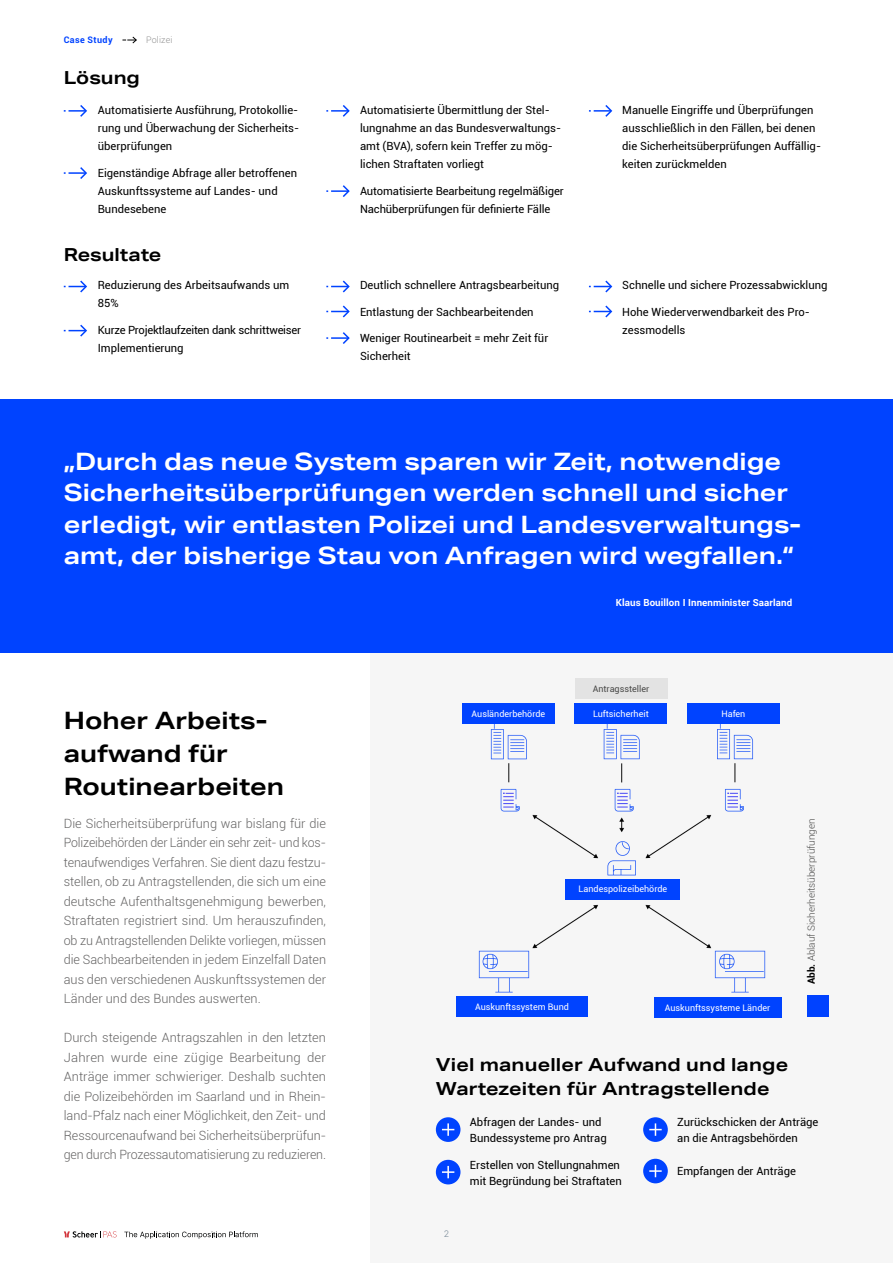
<style>
.page{position:relative;width:893px;height:1263px;background:#fff}
.page>*{position:absolute;margin:0;border:0;box-sizing:border-box;transform-origin:0 0}
.t1{font:700 24px/31.5px "Aktiv Grotesk Ex";color:#fff}
.t2{font:700 24px/33px "Aktiv Grotesk Ex";color:#000}
._8_5_13_75__Fließtex{font:700 18px/24px "Aktiv Grotesk Ex";letter-spacing:.01em;color:#000}
._8_5_13_75__Fließtex-2{font:300 12.75px/19.5px "Roboto";letter-spacing:-.005em;color:#646363;text-align:justify}
._8_5_13_75__Fließtex-3{font:11.25px/18px "Roboto";color:#000}
._8_5_13_75__Fließtex-4{font:11.25px/18px "Roboto";letter-spacing:-.02em;color:#000}
._8_5_13_75__Fließtex-5{font:300 9.9px "Roboto";color:#4a4a49}
.t3{font:700 9.75px "Roboto";letter-spacing:.01em;color:#fff}
.t4{font:9px "Roboto";color:#fff}
.t5{font:9px "Roboto";color:#4a4a49}
.t6{font:700 9px "Roboto";letter-spacing:.05em;color:#0043ff}
.t7{font:300 9px "Roboto";letter-spacing:.01em;color:#929292}
.t8{font:9px "Inter";color:#7d8d9a}
.s1{font-weight:700;color:#000}
</style>
<div class="page">
<div style="left:370px;top:578px;width:523px;height:685px;background:#f6f6f6"></div>
<div style="left:0;top:399px;width:893px;height:253px;background:#0043ff"></div>
<svg style="left:64px;top:280px;width:23px;height:13px"></svg>
<svg style="left:64px;top:324px;width:23px;height:13px"></svg>
<svg style="left:326px;top:280px;width:24px;height:13px"></svg>
<svg style="left:589px;top:280px;width:24px;height:13px"></svg>
<svg style="left:326px;top:305px;width:24px;height:13px"></svg>
<svg style="left:326px;top:332px;width:24px;height:12px"></svg>
<svg style="left:589px;top:305px;width:24px;height:13px"></svg>
<div style="left:807px;top:996px;width:22px;height:21px;background:#0042ff"></div>
<img style="left:462px;top:678px;width:320px;height:340px">
<div style="left:462px;top:703px;width:93px;height:20px;background:#0043ff"></div>
<div style="left:687px;top:703px;width:93px;height:20px;background:#0043ff"></div>
<div style="left:575px;top:703px;width:92px;height:20px;background:#0043ff"></div>
<div style="left:575px;top:678px;width:92px;height:21px;background:#e3e3e3"></div>
<div style="left:566px;top:878px;width:114px;height:21px;background:#0043ff"></div>
<div style="left:456px;top:996px;width:131px;height:21px;background:#0043ff"></div>
<div style="left:654px;top:997px;width:127px;height:20px;background:#0043ff"></div>
<svg style="left:64px;top:105px;width:23px;height:12px"></svg>
<svg style="left:64px;top:167px;width:23px;height:12px"></svg>
<svg style="left:326px;top:105px;width:24px;height:12px"></svg>
<svg style="left:589px;top:105px;width:24px;height:12px"></svg>
<svg style="left:326px;top:185px;width:24px;height:12px"></svg>
<div style="left:436px;top:1117px;width:24px;height:25px;background:#0043ff;border-radius:50%"></div>
<svg style="left:442px;top:1123px;width:12px;height:13px"></svg>
<div style="left:643px;top:1117px;width:25px;height:25px;background:#0043ff;border-radius:50%"></div>
<svg style="left:649px;top:1123px;width:13px;height:13px"></svg>
<div style="left:436px;top:1160px;width:24px;height:24px;background:#0043ff;border-radius:50%"></div>
<svg style="left:442px;top:1166px;width:12px;height:12px"></svg>
<div style="left:643px;top:1159px;width:25px;height:24px;background:#0043ff;border-radius:50%"></div>
<svg style="left:649px;top:1165px;width:13px;height:12px"></svg>
<svg style="left:122px;top:36px;width:15px;height:8px"></svg>
<svg style="left:124px;top:1231px;width:134px;height:8px"></svg>
<svg style="left:64px;top:1231px;width:53px;height:6px"></svg>
<p class="t6" style="left:64px;top:34px;width:50px">Case Study</p>
<p class="t7" style="left:146px;top:34px;width:28px">Polizei</p>
<p class="_8_5_13_75__Fließtex" style="left:64px;top:65px;width:78px">Lösung</p>
<p class="_8_5_13_75__Fließtex-3" style="left:98px;top:101px;width:203px;text-align:justify">Automatisierte Ausführung, Protokollie&shy;rung und Überwachung der Sicherheits&shy;überprüfungen</p>
<p class="_8_5_13_75__Fließtex-3" style="left:98px;top:163px;width:201px">Eigenständige Abfrage aller betroffenen<br>Auskunftssysteme auf Landes- und<br>Bundesebene</p>
<p class="_8_5_13_75__Fließtex" style="left:64px;top:242px;width:99px">Resultate</p>
<p class="_8_5_13_75__Fließtex-3" style="left:98px;top:276px;width:193px">Reduzierung des Arbeitsaufwands um<br>85%</p>
<p class="_8_5_13_75__Fließtex-4" style="left:98px;top:320px;width:205px">Kurze Projektlaufzeiten dank schrittweiser<br>Implementierung</p>
<p class="_8_5_13_75__Fließtex-3" style="left:360px;top:101px;width:203px">Automatisierte Übermittlung der Stel&shy;lungnahme an das Bundesverwaltungs&shy;amt (BVA), sofern kein Treffer zu mög&shy;lichen Straftaten vorliegt</p>
<p class="_8_5_13_75__Fließtex-3" style="left:360px;top:181px;width:205px">Automatisierte Bearbeitung regelmäßiger<br>Nachüberprüfungen für definierte Fälle</p>
<p class="_8_5_13_75__Fließtex-3" style="left:360px;top:276px;width:201px">Deutlich schnellere Antragsbearbeitung</p>
<p class="_8_5_13_75__Fließtex-3" style="left:360px;top:302px;width:175px">Entlastung der Sachbearbeitenden</p>
<p class="_8_5_13_75__Fließtex-3" style="left:360px;top:329px;width:190px">Weniger Routinearbeit = mehr Zeit für<br>Sicherheit</p>
<p class="_8_5_13_75__Fließtex-3" style="left:622px;top:101px;width:200px">Manuelle Eingriffe und Überprüfungen ausschließlich in den Fällen, bei denen die Sicherheitsüberprüfungen Auffällig&shy;keiten zurückmelden</p>
<p class="_8_5_13_75__Fließtex-3" style="left:622px;top:276px;width:207px">Schnelle und sichere Prozessabwicklung</p>
<p class="_8_5_13_75__Fließtex-3" style="left:622px;top:302px;width:189px">Hohe Wiederverwendbarkeit des Pro&shy;zessmodells</p>
<p class="t1" style="left:64px;top:445px;width:739px">„Durch das neue System sparen wir Zeit, notwendige Sicherheitsüberprüfungen werden schnell und sicher erledigt, wir entlasten Polizei und Landesverwaltungs&shy;amt, der bisherige Stau von Anfragen wird wegfallen.“</p>
<p class="t3" style="left:616px;top:596px;width:178px">Klaus Bouillon I Innenminister Saarland</p>
<p class="t2" style="left:64px;top:704px;width:222px">Hoher Arbeits&shy;aufwand für<br>Routinearbeiten</p>
<p class="_8_5_13_75__Fließtex-2" style="left:64px;top:813px;width:264px">Die Sicherheitsüberprüfung war bislang für die Polizeibehörden der Länder ein sehr zeit- und kos&shy;tenaufwendiges Verfahren. Sie dient dazu festzu&shy;stellen, ob zu Antragstellenden, die sich um eine deutsche Aufenthaltsgenehmigung bewerben, Straftaten registriert sind. Um herauszufinden, ob zu Antragstellenden Delikte vorliegen, müssen die Sachbearbeitenden in jedem Einzelfall Daten aus den verschiedenen Auskunftssystemen der Länder und des Bundes auswerten.</p>
<p class="_8_5_13_75__Fließtex-2" style="left:64px;top:1028px;width:264px">Durch steigende Antragszahlen in den letzten Jahren wurde eine zügige Bearbeitung der Anträge immer schwieriger. Deshalb suchten die Polizeibehörden im Saarland und in Rhein&shy;land-Pfalz nach einer Möglichkeit, den Zeit- und Ressourcenaufwand bei Sicherheitsüberprüfun&shy;gen durch Prozessautomatisierung zu reduzieren.</p>
<p class="t5" style="left:593px;top:682px;width:58px">Antragssteller</p>
<p class="t4" style="left:472px;top:707px;width:75px">Ausländerbehörde</p>
<p class="t4" style="left:593px;top:707px;width:57px">Luftsicherheit</p>
<p class="t4" style="left:721px;top:707px;width:25px">Hafen</p>
<p class="t4" style="left:579px;top:883px;width:90px">Landespolizeibehörde</p>
<p class="t4" style="left:475px;top:1000px;width:95px">Auskunftssystem Bund</p>
<p class="t4" style="left:665px;top:1001px;width:107px">Auskunftssysteme Länder</p>
<p class="_8_5_13_75__Fließtex" style="left:436px;top:1052px;width:354px">Viel manueller Aufwand und lange<br>Wartezeiten für Antragstellende</p>
<p class="_8_5_13_75__Fließtex-5" style="left:804px;top:984px;width:167px;rotate:-90deg"><span class="s1">Abb.</span> Ablauf Sicherheitsüberprüfungen</p>
<p class="t8" style="left:444px;top:1227px;width:7px">2</p>
<p class="_8_5_13_75__Fließtex-3" style="left:470px;top:1113px;width:138px;line-height:16.5px">Abfragen der Landes- und<br>Bundessysteme pro Antrag</p>
<p class="_8_5_13_75__Fließtex-3" style="left:470px;top:1156px;width:153px;line-height:16.5px">Erstellen von Stellungnahmen mit Begründung bei Straftaten</p>
<p class="_8_5_13_75__Fließtex-3" style="left:677px;top:1113px;width:143px;line-height:16.5px">Zurückschicken der Anträge an die Antragsbehörden</p>
<p class="_8_5_13_75__Fließtex-3" style="left:677px;top:1161px;width:120px">Empfangen der Anträge</p>
</div>
